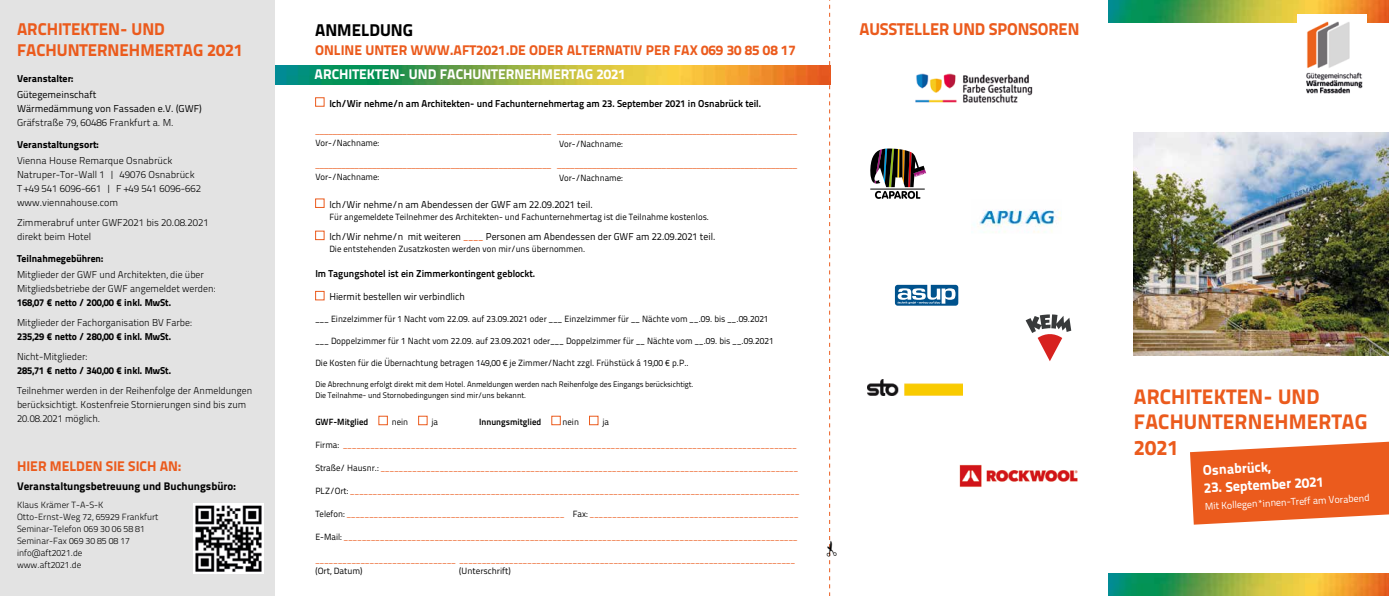
<style>
.page{position:relative;width:1389px;height:596px;background:#fff}
.page>*{position:absolute;margin:0;border:0;box-sizing:border-box;transform-origin:0 0}
.t1{font:21px/25.2px "Titillium Text 25 L 999 wt";letter-spacing:.01em;color:#eb5b1d}
.t2{font:17px/20.4px "Titillium Text 25 L 999 wt";color:#eb5b1d}
.t3{font:17px "Titillium Text 25 L 999 wt";color:#000}
.t4{font:14px "Titillium Text 25 L 999 wt";color:#eb5b1d}
.t5{font:14px "Titillium Text 25 L 999 wt";color:#fff}
.t6{font:11px "Titillium Text 25 L 999 wt";color:#000}
.t7{font:10px/14px "Titillium Text 25 L 250 wt";color:#000}
.t8{font:10px/14px "Titillium Text 25 L 400 wt";color:#000}
.t9{font:10px "Titillium Text 25 L 999 wt";color:#000}
.t10{font:10px "Titillium Text 25 L 800 wt";color:#000}
.t11{font:10px "Titillium Text 25 L 400 wt";color:#fff}
.t12{font:9px "Titillium Text 25 L 400 wt";color:#eb5b1d}
.t13{font:9px "Titillium Text 25 L 400 wt";color:#000}
.t14{font:9px/12.1px "Titillium Text 25 L 250 wt";color:#000}
.t15{font:9px "Titillium Text 25 L 800 wt";color:#000}
.t16{font:8px/11px "Titillium Text 25 L 400 wt";color:#000}
.s1{color:#eb5b1d}
.s2{color:#000}
</style>
<div class="page">
<img style="left:1134px;top:133px;width:255px;height:222px">
<svg style="left:1190px;top:441px;width:199px;height:83px;background:#ed703a"></svg>
<div style="left:0;top:0;width:275px;height:595px;background:#e3e3e3"></div>
<img style="left:194px;top:503px;width:69px;height:70px">
<div style="left:315px;top:97px;width:9px;height:9px;border:1px solid #eb5b1d"></div>
<div style="left:315px;top:198px;width:9px;height:9px;border:1px solid #eb5b1d"></div>
<div style="left:315px;top:231px;width:9px;height:9px;border:1px solid #eb5b1d"></div>
<div style="left:315px;top:291px;width:9px;height:9px;border:1px solid #eb5b1d"></div>
<div style="left:379px;top:415px;width:9px;height:9px;border:1px solid #eb5b1d"></div>
<div style="left:418px;top:415px;width:9px;height:9px;border:1px solid #eb5b1d"></div>
<div style="left:552px;top:415px;width:9px;height:9px;border:1px solid #eb5b1d"></div>
<div style="left:589px;top:415px;width:9px;height:9px;border:1px solid #eb5b1d"></div>
<img style="left:275px;top:65px;width:551px;height:19px">
<svg style="left:870px;top:148px;width:56px;height:50px"></svg>
<img style="left:915px;top:73px;width:118px;height:30px">
<img style="left:973px;top:209px;width:88px;height:24px">
<svg style="left:1026px;top:314px;width:45px;height:47px"></svg>
<svg style="left:895px;top:284px;width:63px;height:21px"></svg>
<img style="left:868px;top:379px;width:94px;height:16px">
<img style="left:1109px;top:573px;width:280px;height:22px">
<img style="left:1109px;top:0;width:280px;height:23px">
<div style="left:1297px;top:14px;width:69px;height:85px;background:#fff"></div>
<img style="left:1306px;top:21px;width:57px;height:73px">
<img style="left:959px;top:464px;width:119px;height:23px">
<svg style="left:826px;top:0;width:5px;height:595px"></svg>
<h2 class="t2" style="left:17px;top:18px;width:228px">ARCHITEKTEN- UND<br>FACHUNTERNEHMERTAG 2021</h2>
<p class="t9" style="left:17px;top:71px;width:58px">Veranstalter:</p>
<p class="t8" style="left:17px;top:87px;width:186px">Gütegemeinschaft<br>Wärmedämmung von Fassaden e.V. (GWF)</p>
<p class="t7" style="left:17px;top:115px;width:158px">Gräfstraße 79, 60486 Frankfurt a. M.</p>
<p class="t9" style="left:17px;top:137px;width:83px">Veranstaltungsort:</p>
<p class="t7" style="left:17px;top:153px;width:186px">Vienna House Remarque Osnabrück<br>Natruper-Tor-Wall 1 | 49076 Osnabrück<br>T +49 541 6096-661 | F +49 541 6096-662 www.viennahouse.com</p>
<p class="t7" style="left:17px;top:215px;width:193px">Zimmerabruf unter GWF2021 bis 20.08.2021 direkt beim Hotel</p>
<p class="t9" style="left:17px;top:251px;width:88px">Teilnahmegebühren:</p>
<p class="t7" style="left:17px;top:267px;width:200px">Mitglieder der GWF und Architekten, die über<br>Mitgliedsbetriebe der GWF angemeldet werden:</p>
<p class="t9" style="left:17px;top:295px;width:156px">168,07 € netto / 200,00 € inkl. MwSt.</p>
<p class="t7" style="left:17px;top:315px;width:176px">Mitglieder der Fachorganisation BV Farbe:</p>
<p class="t9" style="left:17px;top:329px;width:156px">235,29 € netto / 280,00 € inkl. MwSt.</p>
<p class="t7" style="left:17px;top:349px;width:72px">Nicht-Mitglieder:</p>
<p class="t9" style="left:17px;top:363px;width:156px">285,71 € netto / 340,00 € inkl. MwSt.</p>
<p class="t7" style="left:17px;top:383px;width:237px">Teilnehmer werden in der Reihenfolge der Anmeldungen berücksichtigt. Kostenfreie Stornierungen sind bis zum<br>20.08.2021 möglich.</p>
<h3 class="t4" style="left:17px;top:455px;width:166px">HIER MELDEN SIE SICH AN:</h3>
<p class="t6" style="left:17px;top:476px;width:220px">Veranstaltungsbetreuung und Buchungsbüro:</p>
<p class="t14" style="left:17px;top:497px;width:143px">Klaus Krämer T-A-S-K<br>Otto-Ernst-Weg 72, 65929 Frankfurt<br>Seminar-Telefon 069 30 06 58 81<br>Seminar-Fax 069 30 85 08 17 info@aft2021.de<br>www.aft2021.de</p>
<h2 class="t3" style="left:315px;top:16px;width:99px">ANMELDUNG</h2>
<h3 class="t4" style="left:315px;top:39px;width:482px">ONLINE UNTER WWW.AFT2021.DE ODER ALTERNATIV PER FAX 069 30 85 08 17</h3>
<h3 class="t5" style="left:315px;top:63px;width:313px">ARCHITEKTEN- UND FACHUNTERNEHMERTAG 2021</h3>
<p class="t10" style="left:329px;top:95px;width:433px">Ich/Wir nehme/n am Architekten- und Fachunternehmertag am 23. September 2021 in Osnabrück teil.</p>
<p class="t12" style="left:315px;top:127px;width:483px">–––––––––––––––––––––––––––––––––––––––––––––––––––––– –––––––––––––––––––––––––––––––––––––––––––––––––––––––</p>
<p class="t12" style="left:315px;top:161px;width:483px">–––––––––––––––––––––––––––––––––––––––––––––––––––––– –––––––––––––––––––––––––––––––––––––––––––––––––––––––</p>
<p class="t8" style="left:329px;top:196px;width:265px">Ich/Wir nehme/n am Abendessen der GWF am 22.09.2021 teil.</p>
<p class="t13" style="left:329px;top:210px;width:381px">Für angemeldete Teilnehmer des Architekten- und Fachunternehmertag ist die Teilnahme kostenlos.</p>
<p class="t8" style="left:329px;top:229px;width:388px">Ich/Wir nehme/n mit weiteren <span class="s1">____</span> Personen am Abendessen der GWF am 22.09.2021 teil.</p>
<p class="t13" style="left:329px;top:242px;width:257px">Die entstehenden Zusatzkosten werden von mir/uns übernommen.</p>
<p class="t10" style="left:315px;top:266px;width:221px">Im Tagungshotel ist ein Zimmerkontingent geblockt.</p>
<p class="t8" style="left:329px;top:289px;width:137px">Hiermit bestellen wir verbindlich</p>
<p class="t13" style="left:315px;top:312px;width:455px">___ Einzelzimmer für 1 Nacht vom 22.09. auf 23.09.2021 oder ___ Einzelzimmer für __ Nächte vom __.09. bis __.09.2021</p>
<p class="t13" style="left:315px;top:334px;width:460px">___ Doppelzimmer für 1 Nacht vom 22.09. auf 23.09.2021 oder___ Doppelzimmer für __ Nächte vom __.09. bis __.09.2021</p>
<p class="t13" style="left:315px;top:356px;width:375px">Die Kosten für die Übernachtung betragen 149,00 € je Zimmer/Nacht zzgl. Frühstück á 19,00 € p.P..</p>
<p class="t16" style="left:315px;top:378px;width:380px">Die Abrechnung erfolgt direkt mit dem Hotel. Anmeldungen werden nach Reihenfolge des Eingangs berücksichtigt.<br>Die Teilnahme- und Stornobedingungen sind mir/uns bekannt.</p>
<p class="t15" style="left:315px;top:414px;width:54px">GWF-Mitglied</p>
<p class="t13" style="left:392px;top:415px;width:18px">nein</p>
<p class="t13" style="left:431px;top:415px;width:8px">ja</p>
<p class="t15" style="left:479px;top:414px;width:64px">Innungsmitglied</p>
<p class="t13" style="left:563px;top:415px;width:18px">nein</p>
<p class="t13" style="left:602px;top:415px;width:8px">ja</p>
<p class="t12" style="left:315px;top:438px;width:483px"><span class="s2">Firma:</span> ____________________________________________________________________________________________________</p>
<p class="t12" style="left:315px;top:461px;width:485px"><span class="s2">Straße/ Hausnr.:</span> ____________________________________________________________________________________________</p>
<p class="t12" style="left:315px;top:484px;width:486px"><span class="s2">PLZ/Ort:</span> ___________________________________________________________________________________________________</p>
<p class="t12" style="left:315px;top:507px;width:485px"><span class="s2">Telefon:</span> ________________________________________________ <span class="s2">Fax:</span> ______________________________________________</p>
<p class="t12" style="left:315px;top:530px;width:484px"><span class="s2">E-Mail:</span> ____________________________________________________________________________________________________</p>
<p class="t12" style="left:315px;top:553px;width:481px">_______________________________ __________________________________________________________________________</p>
<p class="t13" style="left:315px;top:564px;width:49px">(Ort, Datum)</p>
<p class="t13" style="left:459px;top:564px;width:53px">(Unterschrift)</p>
<p class="t13" style="left:315px;top:136px;width:65px">Vor-/Nachname:</p>
<p class="t13" style="left:559px;top:137px;width:65px">Vor-/Nachname:</p>
<p class="t13" style="left:315px;top:170px;width:65px">Vor-/Nachname:</p>
<p class="t13" style="left:559px;top:171px;width:65px">Vor-/Nachname:</p>
<h2 class="t2" style="left:860px;top:18px;width:221px">AUSSTELLER UND SPONSOREN</h2>
<h1 class="t1" style="left:1134px;top:382px;width:235px">ARCHITEKTEN- UND<br>FACHUNTERNEHMERTAG<br>2021</h1>
<h3 class="t5" style="left:1202px;top:459px;width:69px;rotate:-3deg">Osnabrück,</h3>
<h3 class="t5" style="left:1203px;top:476px;width:122px;rotate:-3deg">23. September 2021</h3>
<p class="t11" style="left:1204px;top:498px;width:166px;rotate:-3deg">Mit Kollegen*innen-Treff am Vorabend</p>
</div>
